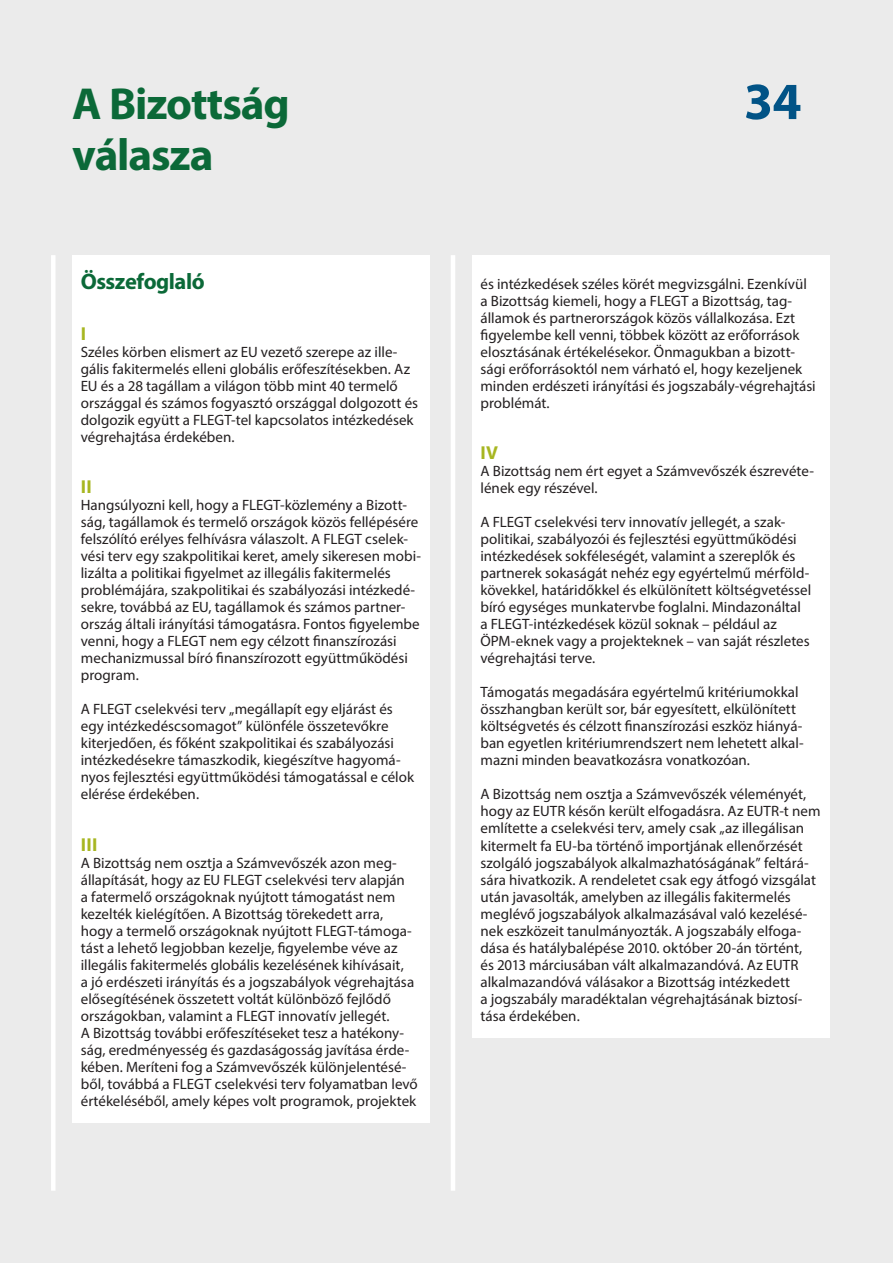
<style>
.page{position:relative;width:893px;height:1263px;background:#ebebeb}
.page>*{position:absolute;margin:0;border:0;box-sizing:border-box;transform-origin:0 0}
.t1{font:700 52.5px "Myriad Pro";color:#015386}
.K_01_-_REP_TITRE_1{font:700 45px/51px "Myriad Pro";letter-spacing:-.025em;color:#0b6938}
.K_02_-_REP_TITRE_1_1{font:700 22.5px "Myriad Pro";letter-spacing:-.02em;color:#0b6938}
.K_03_-_REP_CHIFFRE{font:700 18.75px "Myriad Pro";letter-spacing:.02em;color:#a7b621}
.K_04_-_REP_TEXTE_COU{font:15px/17px "Myriad Pro";color:#231f20}
</style>
<div class="page">
<div style="left:51px;top:255px;width:5px;height:936px;background:#fff"></div>
<hr style="left:451px;top:255px;width:4px;height:936px;background:#fff">
<div style="left:472px;top:255px;width:357px;height:782px;background:#fff"></div>
<div style="left:72px;top:255px;width:357px;height:868px;background:#fff"></div>
<p class="K_01_-_REP_TITRE_1" style="left:72px;top:77px;width:219px">A Bizottság válasza</p>
<p class="K_02_-_REP_TITRE_1_1" style="left:81px;top:267px;width:125px">Összefoglaló</p>
<p class="K_03_-_REP_CHIFFRE" style="left:81px;top:322px;width:7px">I</p>
<p class="K_04_-_REP_TEXTE_COU" style="left:81px;top:343px;width:339px">Széles körben elismert az EU vezető szerepe az ille&shy;gális fakitermelés elleni globális erőfeszítésekben. Az EU és a 28 tagállam a világon több mint 40 termelő országgal és számos fogyasztó országgal dolgozott és dolgozik együtt a FLEGT‑tel kapcsolatos intézkedések végrehajtása érdekében.</p>
<p class="K_03_-_REP_CHIFFRE" style="left:81px;top:475px;width:13px">II</p>
<p class="K_04_-_REP_TEXTE_COU" style="left:81px;top:496px;width:342px">Hangsúlyozni kell, hogy a FLEGT‑közlemény a Bizott&shy;ság, tagállamok és termelő országok közös fellépésére felszólító erélyes felhívásra válaszolt. A FLEGT cselek&shy;vési terv egy szakpolitikai keret, amely sikeresen mobi&shy;lizálta a politikai figyelmet az illegális fakitermelés problémájára, szakpolitikai és szabályozási intézkedé&shy;sekre, továbbá az EU, tagállamok és számos partner&shy;ország általi irányítási támogatásra. Fontos figyelembe venni, hogy a FLEGT nem egy célzott finanszírozási mechanizmussal bíró finanszírozott együttműködési program.</p>
<p class="K_04_-_REP_TEXTE_COU" style="left:81px;top:701px;width:335px">A FLEGT cselekvési terv „megállapít egy eljárást és egy intézkedéscsomagot” különféle összetevőkre kiterjedően, és főként szakpolitikai és szabályozási intézkedésekre támaszkodik, kiegészítve hagyomá&shy;nyos fejlesztési együttműködési támogatással e célok elérése érdekében.</p>
<p class="K_03_-_REP_CHIFFRE" style="left:81px;top:832px;width:18px">III</p>
<p class="K_04_-_REP_TEXTE_COU" style="left:81px;top:854px;width:338px">A Bizottság nem osztja a Számvevőszék azon meg&shy;állapítását, hogy az EU FLEGT cselekvési terv alapján<br>a fatermelő országoknak nyújtott támogatást nem kezelték kielégítően. A Bizottság törekedett arra, hogy a termelő országoknak nyújtott FLEGT‑támoga&shy;tást a lehető legjobban kezelje, figyelembe véve az illegális fakitermelés globális kezelésének kihívásait,<br>a jó erdészeti irányítás és a jogszabályok végrehajtása elősegítésének összetett voltát különböző fejlődő országokban, valamint a FLEGT innovatív jellegét.<br>A Bizottság további erőfeszítéseket tesz a hatékony&shy;ság, eredményesség és gazdaságosság javítása érde&shy;kében. Meríteni fog a Számvevőszék különjelentésé&shy;ből, továbbá a FLEGT cselekvési terv folyamatban levő értékeléséből, amely képes volt programok, projektek</p>
<p class="t1" style="left:744px;top:67px;width:59px">34</p>
<p class="K_04_-_REP_TEXTE_COU" style="left:480px;top:275px;width:337px">és intézkedések széles körét megvizsgálni. Ezenkívül a Bizottság kiemeli, hogy a FLEGT a Bizottság, tag&shy;államok és partnerországok közös vállalkozása. Ezt figyelembe kell venni, többek között az erőforrások elosztásának értékelésekor. Önmagukban a bizott&shy;sági erőforrásoktól nem várható el, hogy kezeljenek minden erdészeti irányítási és jogszabály‑végrehajtási problémát.</p>
<p class="K_03_-_REP_CHIFFRE" style="left:480px;top:441px;width:19px">IV</p>
<p class="K_04_-_REP_TEXTE_COU" style="left:480px;top:462px;width:335px">A Bizottság nem ért egyet a Számvevőszék észrevéte&shy;lének egy részével.</p>
<p class="K_04_-_REP_TEXTE_COU" style="left:480px;top:514px;width:332px">A FLEGT cselekvési terv innovatív jellegét, a szak&shy;politikai, szabályozói és fejlesztési együttműködési intézkedések sokféleségét, valamint a szereplők és partnerek sokaságát nehéz egy egyértelmű mérföld&shy;kövekkel, határidőkkel és elkülönített költségvetéssel bíró egységes munkatervbe foglalni. Mindazonáltal a FLEGT‑intézkedések közül soknak – például az ÖPM‑eknek vagy a projekteknek – van saját részletes végrehajtási terve.</p>
<p class="K_04_-_REP_TEXTE_COU" style="left:480px;top:684px;width:325px">Támogatás megadására egyértelmű kritériumokkal összhangban került sor, bár egyesített, elkülönített költségvetés és célzott finanszírozási eszköz hiányá&shy;ban egyetlen kritériumrendszert nem lehetett alkal&shy;mazni minden beavatkozásra vonatkozóan.</p>
<p class="K_04_-_REP_TEXTE_COU" style="left:480px;top:786px;width:342px">A Bizottság nem osztja a Számvevőszék véleményét, hogy az EUTR későn került elfogadásra. Az EUTR‑t nem említette a cselekvési terv, amely csak „az illegálisan kitermelt fa EU‑ba történő importjának ellenőrzését szolgáló jogszabályok alkalmazhatóságának” feltárá&shy;sára hivatkozik. A rendeletet csak egy átfogó vizsgálat után javasolták, amelyben az illegális fakitermelés meglévő jogszabályok alkalmazásával való kezelésé&shy;nek eszközeit tanulmányozták. A jogszabály elfoga&shy;dása és hatálybalépése 2010. október 20-án történt,<br>és 2013 márciusában vált alkalmazandóvá. Az EUTR alkalmazandóvá válásakor a Bizottság intézkedett<br>a jogszabály maradéktalan végrehajtásának biztosí&shy;tása érdekében.</p>
</div>
